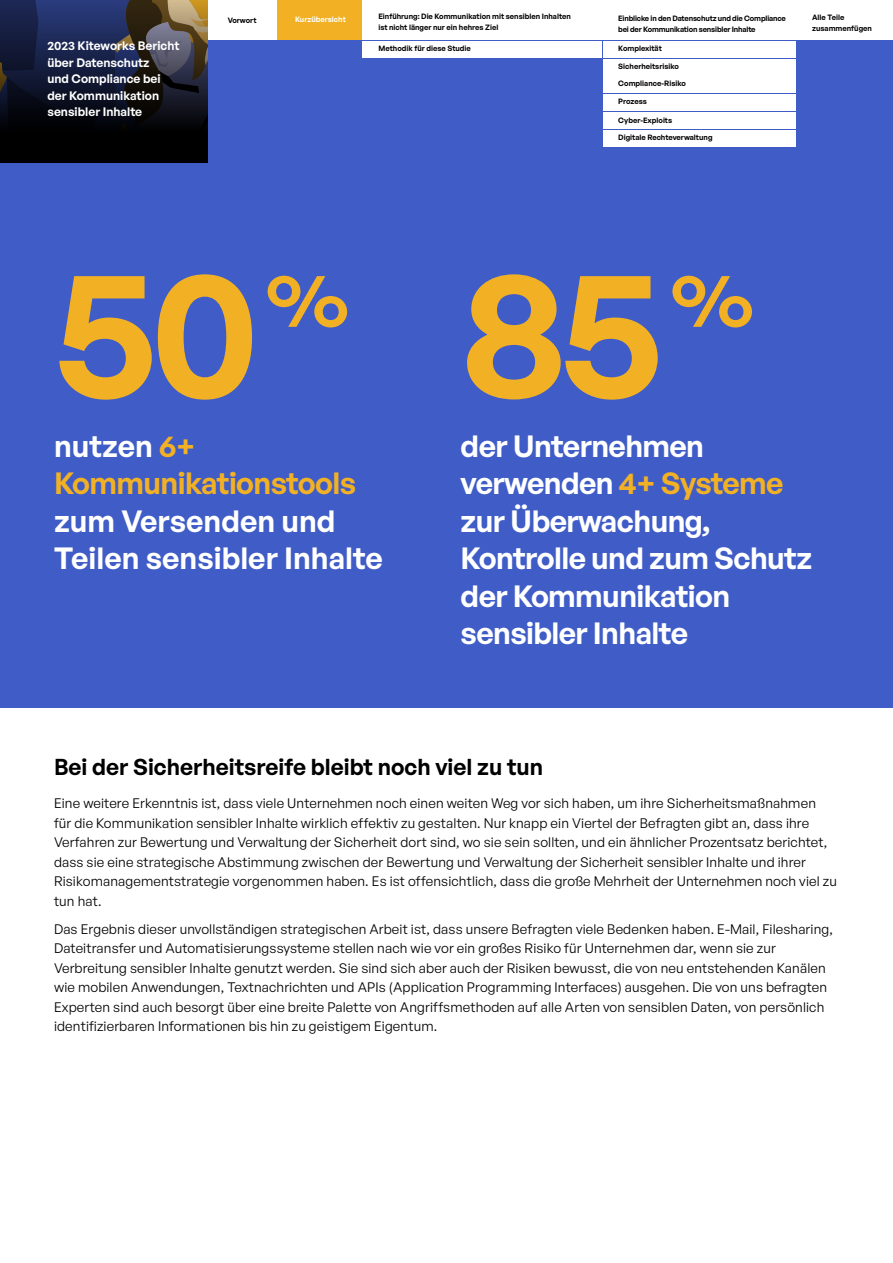
<style>
.page{position:relative;width:893px;height:1263px;background:#fff}
.page>*{position:absolute;margin:0;border:0;box-sizing:border-box;transform-origin:0 0}
.t1{font:600 180px "General Sans";color:#f2b125}
.t2{font:600 75px "General Sans";color:#f2b125}
.t3{font:600 30px/37.5px "General Sans";letter-spacing:-.02em;color:#fff}
.t4{font:600 30px/37.5px "General Sans";color:#fff}
.t5{font:600 30px/37.5px "General Sans";letter-spacing:-.02em;color:#f2b125}
.t6{font:600 22.5px "General Sans";color:#000}
.t7{font:13.5px/19.5px "General Sans";letter-spacing:.01em;color:#000}
.t8{font:600 12px/16.5px "General Sans";color:#fff}
.t9{font:600 7.5px/10.5px "General Sans";color:#000101}
.t10{font:600 7.5px/10.5px "General Sans";letter-spacing:-.02em;color:#000101}
.t11{font:600 7.5px "General Sans";color:#fff}
.s1{color:#fff}
.s2{color:#f2b125}
</style>
<div class="page">
<div style="left:0;top:0;width:893px;height:927px;background:#3f5cc7"></div>
<div style="left:276px;top:0;width:86px;height:39px;background:#f2b125"></div>
<div style="left:362px;top:0;width:242px;height:39px;background:#fff"></div>
<div style="left:604px;top:41px;width:192px;height:16px;background:#fff"></div>
<div style="left:604px;top:0;width:192px;height:39px;background:#fff"></div>
<div style="left:604px;top:59px;width:192px;height:16px;background:#fff"></div>
<div style="left:604px;top:77px;width:192px;height:16px;background:#fff"></div>
<div style="left:604px;top:94px;width:192px;height:17px;background:#fff"></div>
<div style="left:604px;top:112px;width:192px;height:17px;background:#fff"></div>
<div style="left:604px;top:130px;width:192px;height:16px;background:#fff"></div>
<div style="left:796px;top:0;width:97px;height:39px;background:#fff"></div>
<div style="left:362px;top:41px;width:240px;height:16px;background:#fff"></div>
<div style="left:208px;top:0;width:68px;height:39px;background:#fff"></div>
<svg style="left:0;top:0;width:208px;height:162px;background:#1b1d2b"></svg>
<div style="left:0;top:709px;width:893px;height:554px;background:#fff"></div>
<p class="t8" style="left:47px;top:37px;width:134px">2023 Kiteworks Bericht über Datenschutz<br>und Compliance bei der Kommunikation sensibler Inhalte</p>
<p class="t8" style="left:146px;top:54px;width:19px;text-indent:-67px">Datenschutz bei</p>
<p class="t9" style="left:228px;top:15px;width:31px">Vorwort</p>
<p class="t11" style="left:295px;top:14px;width:52px">Kurzübersicht</p>
<p class="t9" style="left:378px;top:11px;width:194px">Einführung: Die Kommunikation mit sensiblen Inhalten ist nicht länger nur ein hehres Ziel</p>
<p class="t9" style="left:378px;top:43px;width:94px">Methodik für diese Studie</p>
<p class="t10" style="left:618px;top:13px;width:169px">Einblicke in den Datenschutz und die Compliance bei der Kommunikation sensibler Inhalte</p>
<p class="t9" style="left:618px;top:61px;width:62px">Sicherheitsrisiko</p>
<p class="t9" style="left:618px;top:78px;width:69px">Compliance-Risiko</p>
<p class="t9" style="left:618px;top:96px;width:30px">Prozess</p>
<p class="t9" style="left:618px;top:114px;width:55px">Cyber-Exploits</p>
<p class="t9" style="left:618px;top:132px;width:96px">Digitale Rechteverwaltung</p>
<p class="t9" style="left:618px;top:43px;width:45px">Komplexität</p>
<p class="t9" style="left:812px;top:12px;width:61px">Alle Teile zusammenfügen</p>
<h1 class="t1" style="left:54px;top:217px;width:208px">50</h1>
<h2 class="t2" style="left:266px;top:252px;width:85px">%</h2>
<h1 class="t1" style="left:461px;top:217px;width:204px">85</h1>
<h2 class="t2" style="left:671px;top:252px;width:85px">%</h2>
<h3 class="t5" style="left:54px;top:427px;width:304px"><span class="s1">nutzen</span> 6+<br>Kommunikationstools</h3>
<h3 class="t4" style="left:54px;top:502px;width:330px">zum Versenden und<br>Teilen sensibler Inhalte</h3>
<h3 class="t3" style="left:461px;top:427px;width:353px">der Unternehmen verwenden <span class="s2">4+ Systeme </span>zur Überwachung,<br>Kontrolle und zum Schutz der Kommunikation sensibler Inhalte</h3>
<h3 class="t6" style="left:54px;top:752px;width:491px">Bei der Sicherheitsreife bleibt noch viel zu tun</h3>
<p class="t7" style="left:54px;top:793px;width:784px">Eine weitere Erkenntnis ist, dass viele Unternehmen noch einen weiten Weg vor sich haben, um ihre Sicherheitsmaßnahmen<br>für die Kommunikation sensibler Inhalte wirklich effektiv zu gestalten. Nur knapp ein Viertel der Befragten gibt an, dass ihre Verfahren zur Bewertung und Verwaltung der Sicherheit dort sind, wo sie sein sollten, und ein ähnlicher Prozentsatz berichtet, dass sie eine strategische Abstimmung zwischen der Bewertung und Verwaltung der Sicherheit sensibler Inhalte und ihrer Risikomanagementstrategie vorgenommen haben. Es ist offensichtlich, dass die große Mehrheit der Unternehmen noch viel zu tun hat.</p>
<p class="t7" style="left:54px;top:919px;width:780px">Das Ergebnis dieser unvollständigen strategischen Arbeit ist, dass unsere Befragten viele Bedenken haben. E-Mail, Filesharing, Dateitransfer und Automatisierungssysteme stellen nach wie vor ein großes Risiko für Unternehmen dar, wenn sie zur Verbreitung sensibler Inhalte genutzt werden. Sie sind sich aber auch der Risiken bewusst, die von neu entstehenden Kanälen wie mobilen Anwendungen, Textnachrichten und APIs (Application Programming Interfaces) ausgehen. Die von uns befragten Experten sind auch besorgt über eine breite Palette von Angriffsmethoden auf alle Arten von sensiblen Daten, von persönlich identifizierbaren Informationen bis hin zu geistigem Eigentum.</p>
</div>
